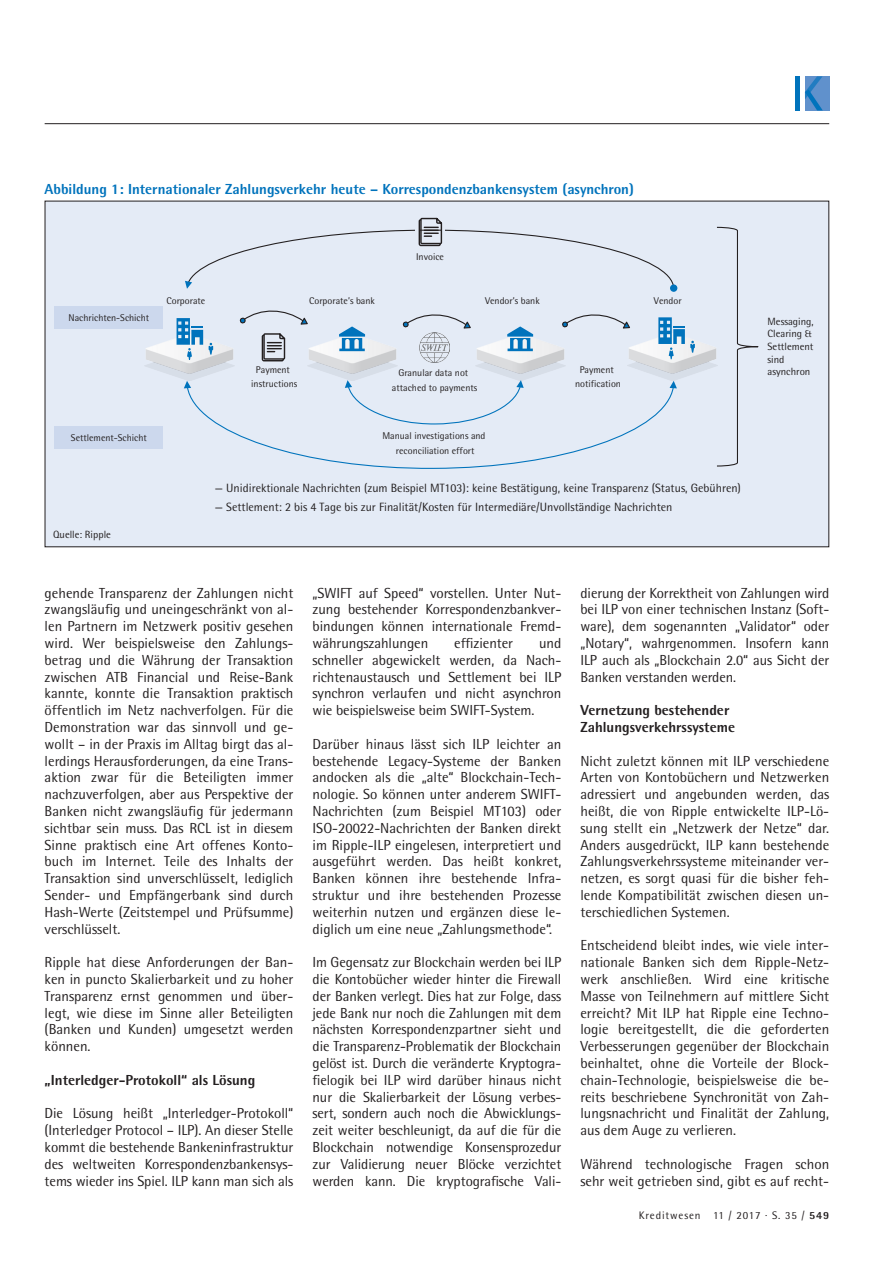
<style>
.page{position:relative;width:893px;height:1263px;background:#fff}
.page>*{position:absolute;margin:0;border:0;box-sizing:border-box;transform-origin:0 0}
.t1{font:14.55px/16.8px "Rotis Semi Sans";color:#231f20;text-align:justify}
.t2{font:800 14.55px "Rotis Semi Sans";color:#0073bc}
.t3{font:800 14.55px/16.8px "Rotis Semi Sans";color:#231f20}
.t4{font:12px "Rotis Semi Sans";color:#231f20}
.t5{font:10.95px "Rotis Semi Sans";letter-spacing:.08em;color:#231f20}
.t6{font:10.5px/12.6px "Rotis Semi Sans";color:#231f20}
.t7{font:9.75px/14.7px "Rotis Semi Sans";color:#231f20;text-align:center}
.s1{font-weight:800}
</style>
<div class="page">
<hr style="left:45px;top:123px;width:784px;height:1px;background:#231f20">
<div style="left:805px;top:76px;width:24px;height:34px;background:#6091cc"></div>
<div style="left:795px;top:76px;width:5px;height:34px;background:#0073bc"></div>
<svg style="left:805px;top:76px;width:18px;height:34px"></svg>
<div style="left:45px;top:201px;width:784px;height:346px;background:#e4ebf6"></div>
<div style="left:670px;top:284px;width:7px;height:8px;background:#0073bc;border-radius:50%"></div>
<img style="left:145px;top:334px;width:89px;height:46px">
<img style="left:627px;top:338px;width:89px;height:42px">
<svg style="left:562px;top:314px;width:68px;height:15px"></svg>
<img style="left:420px;top:333px;width:30px;height:30px">
<svg style="left:658px;top:317px;width:37px;height:42px"></svg>
<svg style="left:177px;top:318px;width:26px;height:42px"></svg>
<svg style="left:209px;top:343px;width:4px;height:12px"></svg>
<img style="left:308px;top:334px;width:89px;height:46px">
<img style="left:476px;top:334px;width:89px;height:46px">
<svg style="left:507px;top:326px;width:26px;height:25px"></svg>
<svg style="left:339px;top:326px;width:26px;height:25px"></svg>
<svg style="left:239px;top:310px;width:70px;height:53px"></svg>
<svg style="left:402px;top:314px;width:69px;height:15px"></svg>
<svg style="left:185px;top:217px;width:490px;height:72px"></svg>
<svg style="left:184px;top:380px;width:493px;height:89px"></svg>
<svg style="left:716px;top:226px;width:43px;height:241px"></svg>
<div style="left:55px;top:306px;width:108px;height:22px;background:#ccd8ed"></div>
<div style="left:55px;top:426px;width:108px;height:22px;background:#ccd8ed"></div>
<p class="t2" style="left:45px;top:180px;width:591px">Abbildung 1: Internationaler Zahlungsverkehr heute – Korrespondenzbankensystem (asynchron)</p>
<p class="t7" style="left:69px;top:310px;width:82px">Nachrichten-Schicht</p>
<p class="t7" style="left:166px;top:293px;width:40px">Corporate</p>
<p class="t7" style="left:309px;top:293px;width:67px">Corporate’s bank</p>
<p class="t7" style="left:416px;top:250px;width:29px">Invoice</p>
<p class="t7" style="left:485px;top:293px;width:56px">Vendor’s bank</p>
<p class="t7" style="left:654px;top:293px;width:29px">Vendor</p>
<p class="t7" style="left:71px;top:430px;width:77px">Settlement-Schicht</p>
<p class="t6" style="left:53px;top:528px;width:59px">Quelle: Ripple</p>
<p class="t7" style="left:251px;top:362px;width:47px">Payment instructions</p>
<p class="t7" style="left:392px;top:365px;width:87px">Granular data not attached to payments</p>
<p class="t7" style="left:382px;top:428px;width:105px">Manual investigations and reconciliation effort</p>
<p class="t7" style="left:575px;top:362px;width:47px">Payment notification</p>
<p class="t4" style="left:215px;top:480px;width:527px">— Unidirektionale Nachrichten (zum Beispiel MT103): keine Bestätigung, keine Transparenz (Status, Gebühren)</p>
<p class="t4" style="left:215px;top:500px;width:459px">— Settlement: 2 bis 4 Tage bis zur Finalität/Kosten für Intermediäre/Unvollständige Nachrichten</p>
<p class="t6" style="left:768px;top:315px;width:47px">Messaging,<br>Clearing &amp;<br>Settlement sind asynchron</p>
<p class="t1" style="left:45px;top:584px;width:250px">gehende Transparenz der Zahlungen nicht zwangsläufig und uneingeschränkt von al&shy;len Partnern im Netzwerk positiv gesehen wird. Wer beispielsweise den Zahlungs&shy;betrag und die Währung der Transaktion zwischen ATB Financial und Reise-Bank kannte, konnte die Transaktion praktisch öffentlich im Netz nachverfolgen. Für die Demonstration war das sinnvoll und ge&shy;wollt – in der Praxis im Alltag birgt das al&shy;lerdings Herausforderungen, da eine Trans&shy;aktion zwar für die Beteiligten immer nachzuverfolgen, aber aus Perspektive der Banken nicht zwangsläufig für jedermann sichtbar sein muss. Das RCL ist in diesem Sinne praktisch eine Art offenes Konto&shy;buch im Internet. Teile des Inhalts der Transaktion sind unverschlüsselt, lediglich Sender- und Empfängerbank sind durch Hash-Werte (Zeitstempel und Prüfsumme) verschlüsselt.</p>
<p class="t1" style="left:45px;top:954px;width:250px">Ripple hat diese Anforderungen der Ban&shy;ken in puncto Skalierbarkeit und zu hoher Transparenz ernst genommen und über&shy;legt, wie diese im Sinne aller Beteiligten (Banken und Kunden) umgesetzt werden können.</p>
<p class="t3" style="left:45px;top:1071px;width:212px">„Interledger-Protokoll“ als Lösung</p>
<p class="t1" style="left:45px;top:1105px;width:250px">Die Lösung heißt „Interledger-Protokoll“ (Interledger Protocol – ILP). An dieser Stelle kommt die bestehende Bankeninfrastruktur des weltweiten Korrespondenzbankensys&shy;tems wieder ins Spiel. ILP kann man sich als</p>
<p class="t1" style="left:313px;top:584px;width:250px">„SWIFT auf Speed“ vorstellen. Unter Nut&shy;zung bestehender Korrespondenzbankver&shy;bindungen können internationale Fremd&shy;währungszahlungen</p>
<p class="t1" style="left:454px;top:634px;width:60px">effizienter</p>
<p class="t1" style="left:313px;top:634px;width:250px;text-indent:226px">und schneller abgewickelt werden, da Nach&shy;richtenaustausch und Settlement bei ILP synchron verlaufen und nicht asynchron wie beispielsweise beim SWIFT-System.</p>
<p class="t1" style="left:313px;top:735px;width:250px">Darüber hinaus lässt sich ILP leichter an bestehende Legacy-Systeme der Banken andocken als die „alte“ Blockchain-Tech&shy;nologie. So können unter anderem SWIFT-Nachrichten (zum Beispiel MT103) oder ISO-20022-Nachrichten der Banken direkt im Ripple-ILP eingelesen, interpretiert und ausgeführt werden. Das heißt konkret, Banken können ihre bestehende Infra&shy;struktur und ihre bestehenden Prozesse weiterhin nutzen und ergänzen diese le&shy;diglich um eine neue „Zahlungsmethode“.</p>
<p class="t1" style="left:313px;top:954px;width:250px">Im Gegensatz zur Blockchain werden bei ILP die Kontobücher wieder hinter die Firewall der Banken verlegt. Dies hat zur Folge, dass jede Bank nur noch die Zahlungen mit dem nächsten Korrespondenzpartner sieht und die Transparenz-Problematik der Blockchain gelöst ist. Durch die veränderte Kryptogra&shy;fielogik bei ILP wird darüber hinaus nicht nur die Skalierbarkeit der Lösung verbes&shy;sert, sondern auch noch die Abwicklungs&shy;zeit weiter beschleunigt, da auf die für die Blockchain notwendige Konsensprozedur zur Validierung neuer Blöcke verzichtet werden kann. Die kryptografische Vali-</p>
<p class="t1" style="left:580px;top:584px;width:250px">dierung der Korrektheit von Zahlungen wird bei ILP von einer technischen Instanz (Soft&shy;ware), dem sogenannten „Validator“ oder „Notary“, wahrgenommen. Insofern kann ILP auch als „Blockchain 2.0“ aus Sicht der Banken verstanden werden.</p>
<p class="t3" style="left:580px;top:701px;width:156px">Vernetzung bestehender<br>Zahlungsverkehrssysteme</p>
<p class="t1" style="left:580px;top:752px;width:250px">Nicht zuletzt können mit ILP verschiedene Arten von Kontobüchern und Netzwerken adressiert und angebunden werden, das heißt, die von Ripple entwickelte ILP-Lö&shy;sung stellt ein „Netzwerk der Netze“ dar.<br>Anders ausgedrückt, ILP kann bestehende Zahlungsverkehrssysteme miteinander ver&shy;netzen, es sorgt quasi für die bisher feh&shy;lende Kompatibilität zwischen diesen un&shy;terschiedlichen Systemen.</p>
<p class="t1" style="left:580px;top:937px;width:250px">Entscheidend bleibt indes, wie viele inter&shy;nationale Banken sich dem Ripple-Netz&shy;werk anschließen. Wird eine kritische Masse von Teilnehmern auf mittlere Sicht erreicht? Mit ILP hat Ripple eine Techno&shy;logie bereitgestellt, die die geforderten Verbesserungen gegenüber der Blockchain beinhaltet, ohne die Vorteile der Block&shy;chain-Technologie, beispielsweise die be&shy;reits beschriebene Synchronität von Zah&shy;lungsnachricht und Finalität der Zahlung, aus dem Auge zu verlieren.</p>
<p class="t1" style="left:580px;top:1155px;width:250px">Während technologische Fragen schon sehr weit getrieben sind, gibt es auf recht-</p>
<p class="t5" style="left:639px;top:1209px;width:192px">Kreditwesen 11 / 2017 · S. 35 / <span class="s1">549</span></p>
</div>
